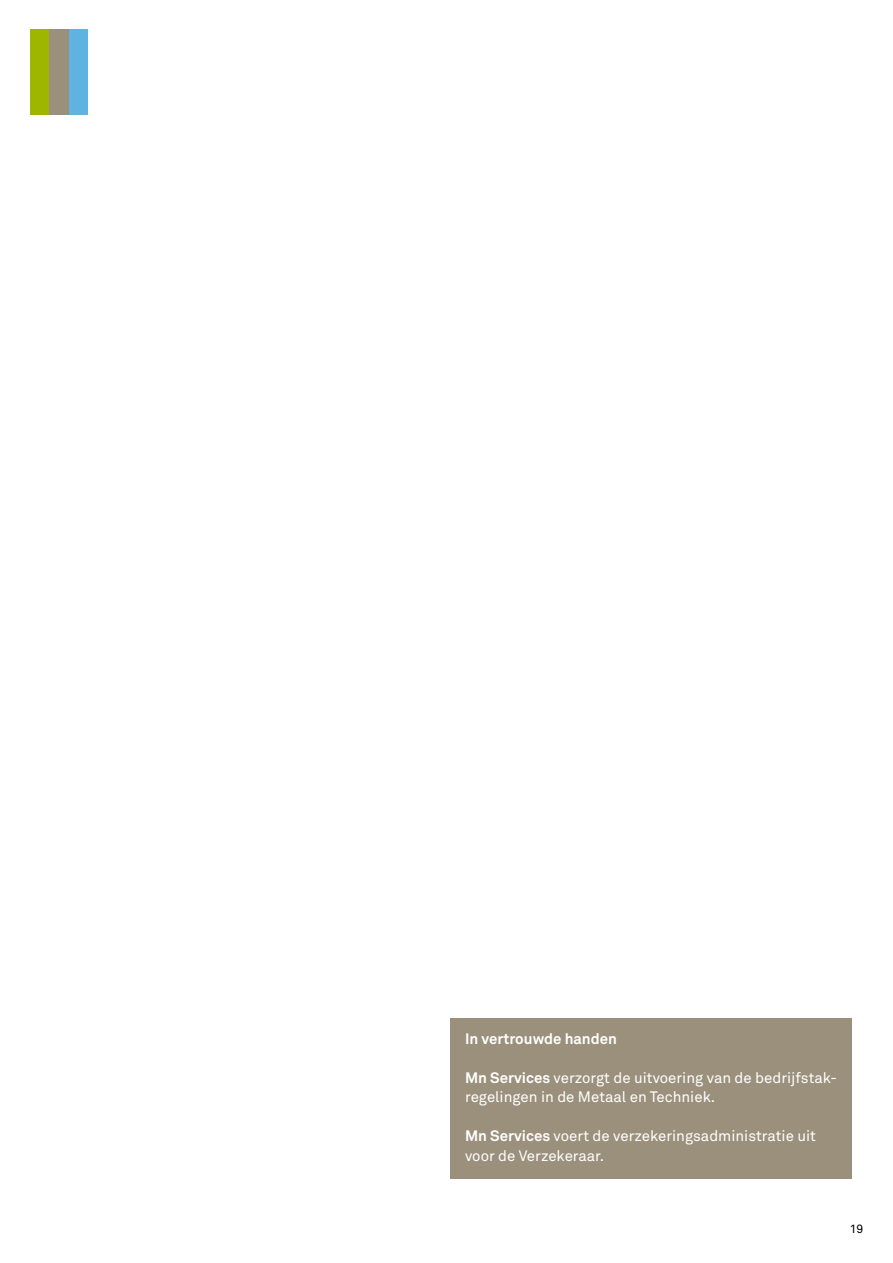
<style>
.page{position:relative;width:893px;height:1263px;background:#fff}
.page>*{position:absolute;margin:0;border:0;box-sizing:border-box;transform-origin:0 0}
.t1{font:15px/19.5px "Akkurat";color:#fff}
.t2{font:700 15px "Akkurat";color:#fff}
.t3{font:12px "Akkurat";color:#000}
.s1{font-weight:700}
</style>
<div class="page">
<div style="left:451px;top:1018px;width:401px;height:161px;background:#9b907c"></div>
<div style="left:30px;top:30px;width:20px;height:85px;background:#9fb600"></div>
<div style="left:69px;top:30px;width:19px;height:85px;background:#5eb3e0"></div>
<div style="left:50px;top:30px;width:19px;height:85px;background:#9b907c"></div>
<p class="t2" style="left:465px;top:1029px;width:153px">In vertrouwde handen</p>
<p class="t1" style="left:465px;top:1068px;width:373px"><span class="s1">Mn Services</span> verzorgt de uitvoering van de bedrijfstak&shy;regelingen in de Metaal en Techniek.</p>
<p class="t1" style="left:465px;top:1127px;width:352px"><span class="s1">Mn Services</span> voert de verzekeringsadministratie uit voor de Verzekeraar.</p>
<p class="t3" style="left:850px;top:1222px;width:15px">19</p>
</div>
